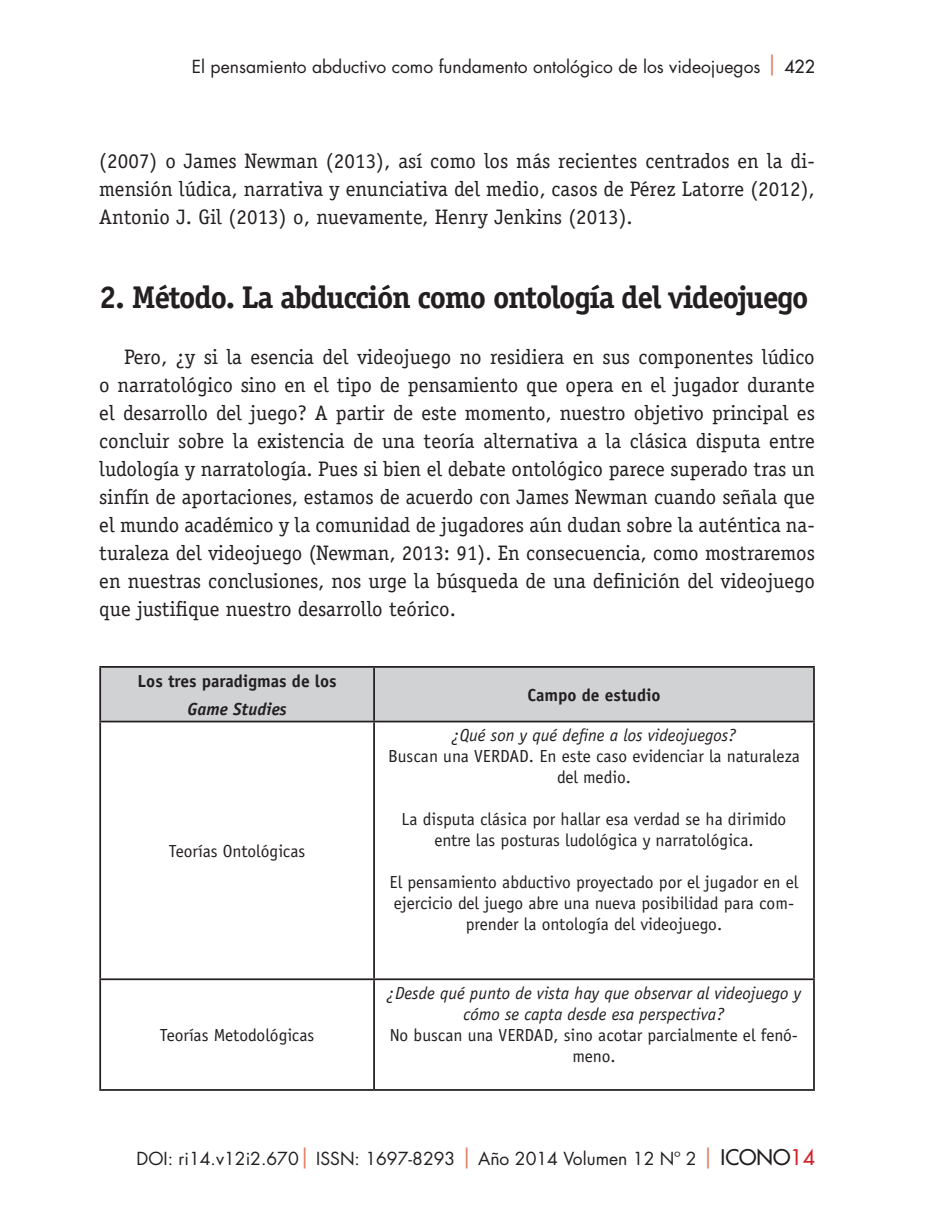
<style>
.page{position:relative;width:939px;height:1220px;background:#fff}
.page>*{position:absolute;margin:0;border:0;box-sizing:border-box;transform-origin:0 0}
.titulo_nivel_1{font:700 31.5px "Officina Serif Std";letter-spacing:-.04em;color:#231f20}
.texto_articulo{font:21px/28px "Officina Serif Std";color:#231f20;text-align:justify}
.Texto_tabla{font:17.5px/21px "Officina Sans Std";color:#231f20;text-align:center}
.t1{font:17.5px "Futura Std";color:#231f20}
.Texto_tabla-2{font:italic 17.5px/21px "Officina Sans Std";color:#231f20;text-align:center}
.t2{font:700 17.5px "Officina Sans Std";color:#231f20}
.t3{font:italic 700 17.5px "Officina Sans Std";color:#231f20}
.s1{font-size:21px;color:#e18066}
.s2{font-weight:500}
.s3{font-weight:500;font-size:21px}
.s4{font-weight:500;font-size:21px;color:#d1232a}
</style>
<div class="page">
<div style="left:101px;top:668px;width:711px;height:53px;background:#d1d2d4"></div>
<hr style="left:99px;top:666px;width:275px;height:2px;background:#231f20">
<hr style="left:99px;top:668px;width:2px;height:53px;background:#231f20">
<hr style="left:374px;top:666px;width:440px;height:2px;background:#231f20">
<hr style="left:373px;top:668px;width:2px;height:53px;background:#231f20">
<hr style="left:812px;top:668px;width:2px;height:53px;background:#231f20">
<hr style="left:99px;top:721px;width:275px;height:1px;background:#231f20">
<hr style="left:99px;top:722px;width:2px;height:256px;background:#231f20">
<hr style="left:374px;top:721px;width:440px;height:1px;background:#231f20">
<hr style="left:373px;top:722px;width:2px;height:256px;background:#231f20">
<hr style="left:812px;top:722px;width:2px;height:256px;background:#231f20">
<hr style="left:99px;top:978px;width:275px;height:2px;background:#231f20">
<hr style="left:99px;top:980px;width:2px;height:109px;background:#231f20">
<hr style="left:374px;top:978px;width:440px;height:2px;background:#231f20">
<hr style="left:373px;top:980px;width:2px;height:109px;background:#231f20">
<hr style="left:812px;top:980px;width:2px;height:109px;background:#231f20">
<hr style="left:99px;top:1089px;width:275px;height:2px;background:#231f20">
<hr style="left:374px;top:1089px;width:440px;height:2px;background:#231f20">
<p class="t1" style="left:192px;top:56px;width:624px">El pensamiento abductivo como fundamento ontológico de los videojuegos <span class="s1">|</span> <span class="s2">422</span></p>
<p class="texto_articulo" style="left:99px;top:147px;width:716px">(2007) o James Newman (2013), así como los más recientes centrados en la di&shy;mensión lúdica, narrativa y enunciativa del medio, casos de Pérez Latorre (2012), Antonio J. Gil (2013) o, nuevamente, Henry Jenkins (2013).</p>
<p class="titulo_nivel_1" style="left:99px;top:278px;width:710px">2. Método. La abducción como ontología del videojuego</p>
<p class="texto_articulo" style="left:99px;top:343px;width:716px;text-indent:25px">Pero, ¿y si la esencia del videojuego no residiera en sus componentes lúdico o narratológico sino en el tipo de pensamiento que opera en el jugador durante el desarrollo del juego? A partir de este momento, nuestro objetivo principal es concluir sobre la existencia de una teoría alternativa a la clásica disputa entre ludología y narratología. Pues si bien el debate ontológico parece superado tras un sinfín de aportaciones, estamos de acuerdo con James Newman cuando señala que el mundo académico y la comunidad de jugadores aún dudan sobre la auténtica na&shy;turaleza del videojuego (Newman, 2013: 91). En consecuencia, como mostraremos en nuestras conclusiones, nos urge la búsqueda de una definición del videojuego que justifique nuestro desarrollo teórico.</p>
<p class="t2" style="left:137px;top:670px;width:200px">Los tres paradigmas de los</p>
<p class="t3" style="left:187px;top:698px;width:101px">Game Studies</p>
<p class="Texto_tabla" style="left:169px;top:840px;width:138px">Teorías Ontológicas</p>
<p class="Texto_tabla" style="left:160px;top:1024px;width:156px">Teorías Metodológicas</p>
<p class="t2" style="left:527px;top:684px;width:135px">Campo de estudio</p>
<p class="Texto_tabla-2" style="left:451px;top:725px;width:286px">¿Qué son y qué define a los videojuegos?</p>
<p class="Texto_tabla" style="left:388px;top:746px;width:413px">Buscan una VERDAD. En este caso evidenciar la naturaleza del medio.</p>
<p class="Texto_tabla" style="left:401px;top:809px;width:386px">La disputa clásica por hallar esa verdad se ha dirimido entre las posturas ludológica y narratológica.</p>
<p class="Texto_tabla" style="left:389px;top:872px;width:410px">El pensamiento abductivo proyectado por el jugador en el ejercicio del juego abre una nueva posibilidad para com&shy;prender la ontología del videojuego.</p>
<p class="Texto_tabla-2" style="left:387px;top:982px;width:415px">¿Desde qué punto de vista hay que observar al videojuego y cómo se capta desde esa perspectiva?</p>
<p class="Texto_tabla" style="left:390px;top:1024px;width:409px">No buscan una VERDAD, sino acotar parcialmente el fenó&shy;meno.</p>
<p class="t1" style="left:136px;top:1148px;width:679px">DOI: ri14.v12i2.670<span class="s1">|</span> ISSN: 1697-8293 <span class="s1">|</span> Año 2014 Volumen 12 Nº 2 <span class="s1">|</span> <span class="s3">ICONO</span><span class="s4">14</span></p>
</div>
